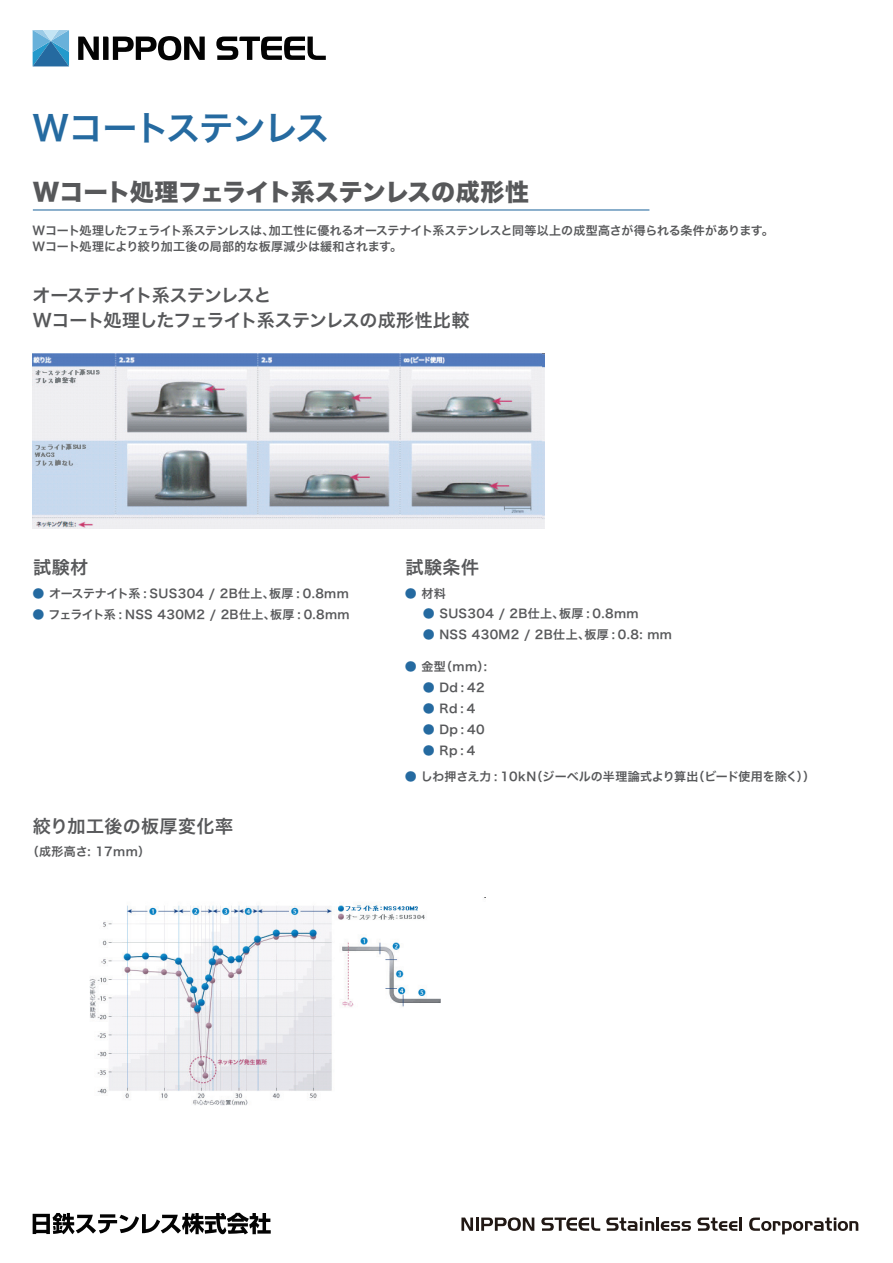
<style>
.page{position:relative;width:893px;height:1263px;background:#fff}
.page>*{position:absolute;margin:0;border:0;box-sizing:border-box;transform-origin:0 0}
.t1{font:34.5px "Hira Kaku Pro W6";letter-spacing:-.06em;color:#256aa0}
.t2{font:24px "Hira Kaku Std W8";letter-spacing:-.02em;color:#57585a}
.t3{font:18px/25.5px "Hira Kaku Pro W6";letter-spacing:-.03em;color:#57585a}
.t4{font:18px "Hira Kaku Pro W6";letter-spacing:.03em;color:#57585a}
.t5{font:12px "Hira Kaku Pro W6";letter-spacing:.03em;color:#57585a}
.t6{font:12px/16.5px "Hira Kaku Pro W6";letter-spacing:-.025em;color:#57585a}
.t7{font:12px "Hira Kaku Pro W6";letter-spacing:.01em;color:#57585a}
.s1{color:#256aa0}
</style>
<div class="page">
<hr style="left:33px;top:209px;width:616px;height:1px;background:#256aa0">
<img style="left:33px;top:353px;width:511px;height:176px">
<img style="left:89px;top:897px;width:396px;height:209px">
<svg style="left:33px;top:30px;width:36px;height:36px"></svg>
<svg style="left:78px;top:36px;width:127px;height:24px"></svg>
<svg style="left:216px;top:37px;width:110px;height:23px"></svg>
<svg style="left:33px;top:1213px;width:238px;height:21px"></svg>
<svg style="left:461px;top:1217px;width:12px;height:14px"></svg>
<hr style="left:476px;top:1217px;width:3px;height:14px;background:#211814">
<svg style="left:481px;top:1217px;width:53px;height:14px"></svg>
<svg style="left:541px;top:1217px;width:59px;height:14px"></svg>
<svg style="left:606px;top:1217px;width:48px;height:14px"></svg>
<hr style="left:656px;top:1217px;width:3px;height:14px;background:#211814">
<svg style="left:661px;top:1221px;width:30px;height:10px"></svg>
<svg style="left:697px;top:1217px;width:45px;height:14px"></svg>
<svg style="left:749px;top:1217px;width:109px;height:17px"></svg>
<h1 class="t1" style="left:33px;top:97px;width:298px">Wコートステンレス</h1>
<h2 class="t2" style="left:33px;top:178px;width:498px">Wコート処理フェライト系ステンレスの成形性</h2>
<p class="t6" style="left:33px;top:221px;width:743px">Wコート処理したフェライト系ステンレスは、加工性に優れるオーステナイト系ステンレスと同等以上の成型高さが得られる条件があります。<br>Wコート処理により絞り加工後の局部的な板厚減少は緩和されます。</p>
<h3 class="t3" style="left:33px;top:282px;width:438px">オーステナイト系ステンレスと<br>Wコート処理したフェライト系ステンレスの成形性比較</h3>
<h3 class="t3" style="left:33px;top:554px;width:57px">試験材</h3>
<p class="t5" style="left:33px;top:583px;width:318px"><span class="s1">●</span> オーステナイト系 : SUS304 / 2B仕上、板厚 : 0.8mm</p>
<p class="t5" style="left:33px;top:604px;width:319px"><span class="s1">●</span> フェライト系 : NSS 430M2 / 2B仕上、板厚 : 0.8mm</p>
<h3 class="t4" style="left:33px;top:810px;width:202px">絞り加工後の板厚変化率</h3>
<p class="t5" style="left:27px;top:840px;width:125px">（成形高さ: 17mm）</p>
<h3 class="t3" style="left:405px;top:553px;width:75px">試験条件</h3>
<p class="t7" style="left:405px;top:583px;width:42px"><span class="s1">●</span> 材料</p>
<p class="t5" style="left:423px;top:603px;width:217px"><span class="s1">●</span> SUS304 / 2B仕上、板厚 : 0.8mm</p>
<p class="t5" style="left:423px;top:624px;width:251px"><span class="s1">●</span> NSS 430M2 / 2B仕上、板厚 : 0.8: mm</p>
<p class="t7" style="left:405px;top:656px;width:86px"><span class="s1">●</span> 金型（mm）:</p>
<p class="t7" style="left:423px;top:676px;width:63px"><span class="s1">●</span> Dd:42</p>
<p class="t7" style="left:423px;top:697px;width:54px"><span class="s1">●</span> Rd:4</p>
<p class="t7" style="left:423px;top:718px;width:63px"><span class="s1">●</span> Dp:40</p>
<p class="t7" style="left:423px;top:739px;width:54px"><span class="s1">●</span> Rp:4</p>
<p class="t7" style="left:405px;top:766px;width:412px"><span class="s1">●</span> しわ押さえ力 : 10kN（ジーベルの半理論式より算出（ビード使用を除く））</p>
</div>
